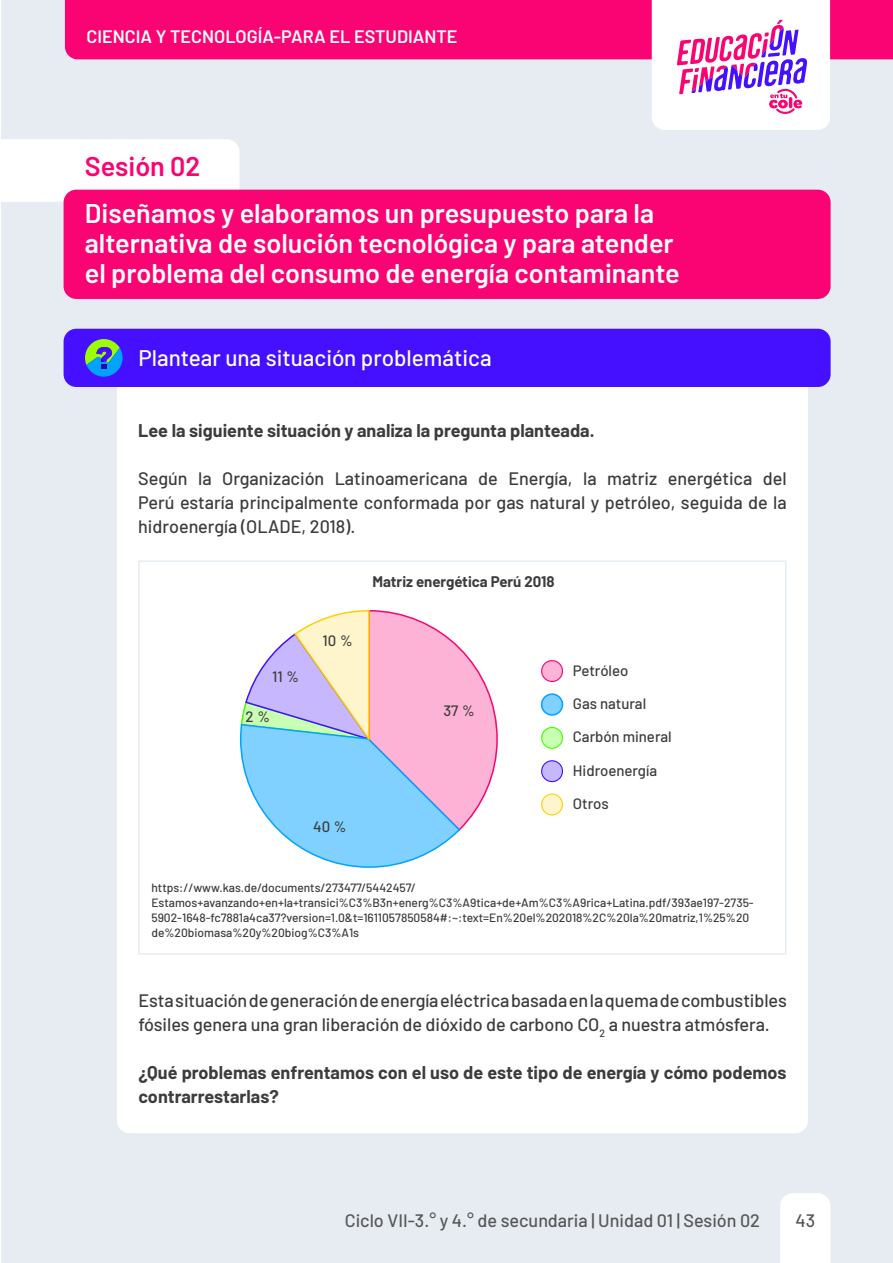
<style>
.page{position:relative;width:893px;height:1263px;background:#fff}
.page>*{position:absolute;margin:0;border:0;box-sizing:border-box;transform-origin:0 0}
.t1{font:600 27px/30px "Barlow";color:#fff}
.t2{font:600 27px "Barlow";color:#fa0373}
.t3{font:500 22.5px "Barlow";color:#fff}
.t4{font:500 18px/24px "Barlow";letter-spacing:-.005em;color:#3c3c3b;text-align:justify}
.t5{font:700 18px/24px "Barlow";color:#3c3c3b}
.t6{font:500 18px "Barlow";color:#575756}
.t7{font:600 18px "Barlow";color:#fff}
.t8{font:500 15px "Barlow";color:#3c3c3b}
.t9{font:700 15px "Barlow";color:#3c3c3b}
.t10{font:500 12px/15px "Barlow";color:#3a3b3b}
</style>
<div class="page">
<div style="left:1px;top:0;width:892px;height:1263px;background:#e6ecf2"></div>
<div style="left:65px;top:0;width:828px;height:59px;background:#fa0373"></div>
<svg style="left:652px;top:0;width:178px;height:130px"></svg>
<div style="left:780px;top:1193px;width:50px;height:70px;background:#fff"></div>
<hr style="left:0;top:0;width:1px;height:1263px;background:#e6ecf2">
<div style="left:117px;top:377px;width:691px;height:756px;background:#fff;border-radius:13px"></div>
<div style="left:0;top:139px;width:240px;height:63px;background:#fff"></div>
<div style="left:64px;top:190px;width:767px;height:109px;background:#fa0373;border-radius:13px"></div>
<div style="left:64px;top:329px;width:767px;height:58px;background:#450fff;border-radius:13px"></div>
<svg style="left:85px;top:339px;width:38px;height:38px"></svg>
<div style="left:138px;top:560px;width:648px;height:394px;border:2px solid #e6ecf2"></div>
<div style="left:542px;top:661px;width:20px;height:20px;background:#fdb3d5;border-radius:50%"></div>
<div style="left:541px;top:660px;width:22px;height:22px;border:1px solid #fa0373;border-radius:50%"></div>
<div style="left:542px;top:727px;width:20px;height:21px;background:#c7ffb3;border-radius:50%"></div>
<div style="left:541px;top:727px;width:22px;height:22px;border:1px solid #45ff00;border-radius:50%"></div>
<div style="left:542px;top:694px;width:20px;height:21px;background:#80d1ff;border-radius:50%"></div>
<div style="left:541px;top:693px;width:22px;height:23px;border:2px solid #00a3ff;border-radius:50%"></div>
<div style="left:542px;top:761px;width:20px;height:20px;background:#c7b7ff;border-radius:50%"></div>
<div style="left:541px;top:760px;width:22px;height:22px;border:1px solid #450fff;border-radius:50%"></div>
<div style="left:542px;top:794px;width:20px;height:21px;background:#fff5cc;border-radius:50%"></div>
<div style="left:541px;top:793px;width:22px;height:22px;border:1px solid #ffcf00;border-radius:50%"></div>
<svg style="left:240px;top:610px;width:258px;height:258px"></svg>
<p class="t7" style="left:87px;top:23px;width:373px">CIENCIA Y TECNOLOGÍA-PARA EL ESTUDIANTE</p>
<h1 class="t2" style="left:85px;top:146px;width:117px">Sesión 02</h1>
<h1 class="t1" style="left:85px;top:197px;width:596px">Diseñamos y elaboramos un presupuesto para la alternativa de solución tecnológica y para atender el problema del consumo de energía contaminante</h1>
<p class="t3" style="left:138px;top:342px;width:355px">Plantear una situación problemática</p>
<p class="t5" style="left:138px;top:417px;width:458px">Lee la siguiente situación y analiza la pregunta planteada.</p>
<p class="t4" style="left:138px;top:465px;width:650px">Según la Organización Latinoamericana de Energía, la matriz energética del Perú estaría principalmente conformada por gas natural y petróleo, seguida de la hidroenergía (OLADE, 2018).</p>
<p class="t8" style="left:272px;top:666px;width:28px">11 %</p>
<p class="t8" style="left:246px;top:705px;width:26px">2 %</p>
<p class="t8" style="left:322px;top:630px;width:32px">10 %</p>
<p class="t8" style="left:313px;top:816px;width:35px">40 %</p>
<p class="t9" style="left:372px;top:571px;width:184px">Matriz energética Perú 2018</p>
<p class="t8" style="left:443px;top:700px;width:33px">37 %</p>
<p class="t8" style="left:573px;top:659px;width:57px">Petróleo</p>
<p class="t8" style="left:573px;top:693px;width:75px">Gas natural</p>
<p class="t8" style="left:573px;top:726px;width:100px">Carbón mineral</p>
<p class="t8" style="left:573px;top:759px;width:86px">Hidroenergía</p>
<p class="t8" style="left:573px;top:793px;width:37px">Otros</p>
<p class="t10" style="left:151px;top:879px;width:604px">https://www.kas.de/documents/273477/5442457/ Estamos+avanzando+en+la+transici%C3%B3n+energ%C3%A9tica+de+Am%C3%A9rica+Latina.pdf/393ae197-2735- 5902-1648-fc7881a4ca37?version=1.0&amp;t=1611057850584#:~:text=En%20el%202018%2C%20la%20matriz,1%25%20 de%20biomasa%20y%20biog%C3%A1s</p>
<p class="t4" style="left:138px;top:987px;width:650px">Esta situación de generación de energía eléctrica basada en la quema de combustibles fósiles genera una gran liberación de dióxido de carbono CO<sub>2</sub> a nuestra atmósfera.</p>
<p class="t5" style="left:138px;top:1059px;width:650px">¿Qué problemas enfrentamos con el uso de este tipo de energía y cómo podemos contrarrestarlas?</p>
<p class="t6" style="left:345px;top:1207px;width:417px">Ciclo VII-3.° y 4.° de secundaria | Unidad 01 | Sesión 02</p>
<p class="t6" style="left:795px;top:1207px;width:21px">43</p>
</div>
